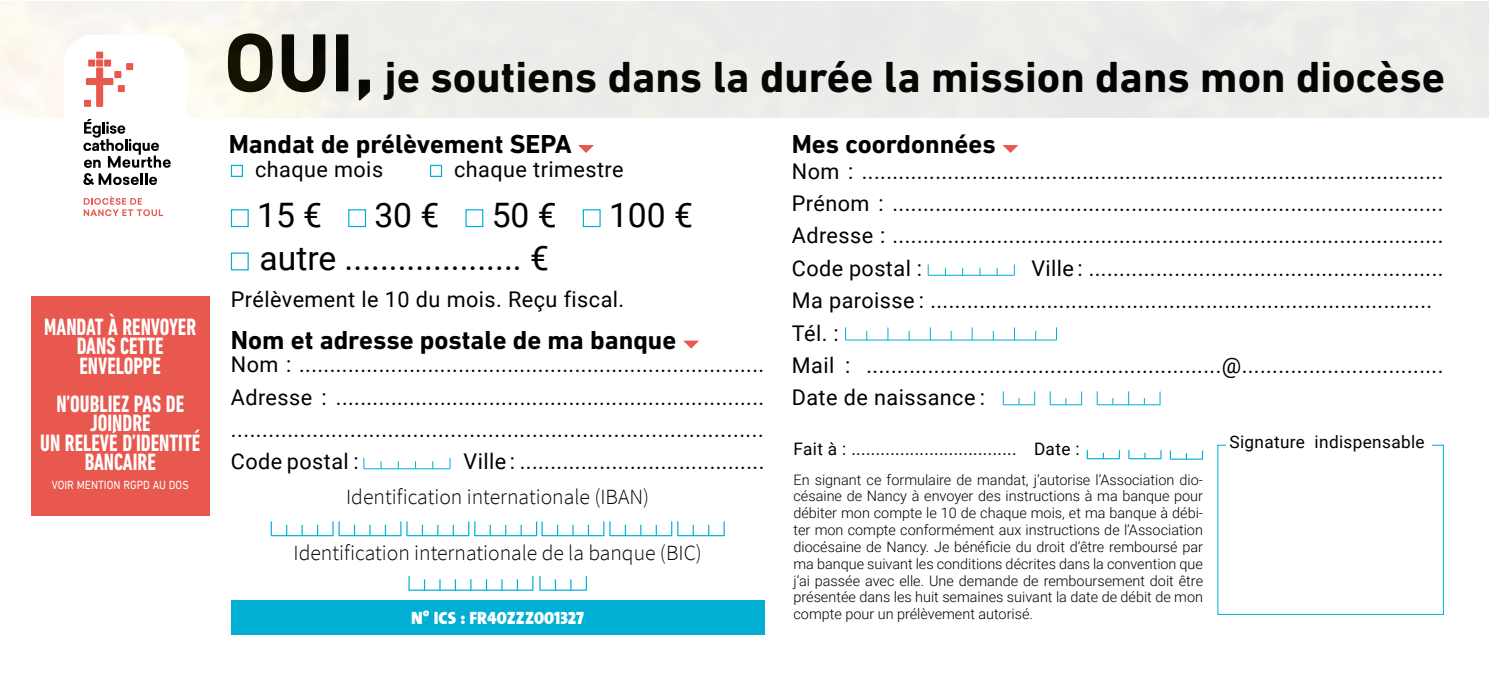
<style>
.page{position:relative;width:1489px;height:674px;background:#fff}
.page>*{position:absolute;margin:0;border:0;box-sizing:border-box;transform-origin:0 0}
.t1{font:700 44.25px "DIN Next LT Pro";color:#000}
.t2{font:33.75px "Roboto";color:#000}
.t3{font:700 26.5px "DIN Next LT Pro";color:#000}
.t4{font:700 condensed 24px/19.2px "DIN Next LT Pro";color:#fff;text-align:center;scale:.9 1}
.t5{font:21.75px/32.2px "Roboto";letter-spacing:.02em;color:#000;text-align:justify}
.t6{font:300 21.75px "Source Sans Pro";color:#000}
.t7{font:18px "The Sans Black Caps";color:#fff;scale:.94 1}
.t8{font:17.25px "Roboto";letter-spacing:.02em;color:#000}
.t9{font:300 14.5px/16.8px "Roboto";color:#000;text-align:justify}
.t10{font:12px "DIN Next LT Pro";color:#fff;scale:.9 1}
.s1{font-size:83.75px}
</style>
<div class="page">
<div style="left:31px;top:295px;width:178px;height:220px;background:#e8584f"></div>
<svg style="left:683px;top:340px;width:16px;height:8px"></svg>
<hr style="left:1087px;top:458px;width:32px;height:1px;background:#00afd3">
<hr style="left:1128px;top:458px;width:33px;height:1px;background:#00afd3">
<hr style="left:1170px;top:458px;width:32px;height:1px;background:#00afd3">
<svg style="left:452px;top:524px;width:2px;height:10px"></svg>
<hr style="left:406px;top:534px;width:63px;height:2px;background:#00afd3">
<svg style="left:271px;top:521px;width:1px;height:13px"></svg>
<svg style="left:301px;top:524px;width:2px;height:10px"></svg>
<hr style="left:271px;top:534px;width:62px;height:2px;background:#00afd3">
<hr style="left:542px;top:534px;width:62px;height:2px;background:#00afd3">
<svg style="left:468px;top:521px;width:7px;height:14px"></svg>
<svg style="left:489px;top:524px;width:2px;height:10px"></svg>
<svg style="left:536px;top:521px;width:6px;height:14px"></svg>
<hr style="left:474px;top:534px;width:63px;height:2px;background:#00afd3">
<svg style="left:332px;top:521px;width:8px;height:14px"></svg>
<svg style="left:400px;top:521px;width:7px;height:14px"></svg>
<hr style="left:339px;top:534px;width:62px;height:2px;background:#00afd3">
<svg style="left:603px;top:521px;width:7px;height:14px"></svg>
<svg style="left:624px;top:524px;width:2px;height:10px"></svg>
<svg style="left:655px;top:524px;width:2px;height:10px"></svg>
<hr style="left:609px;top:534px;width:63px;height:2px;background:#00afd3">
<svg style="left:671px;top:521px;width:7px;height:14px"></svg>
<svg style="left:723px;top:521px;width:1px;height:13px"></svg>
<hr style="left:677px;top:534px;width:47px;height:2px;background:#00afd3">
<div style="left:231px;top:165px;width:12px;height:12px;background:#fff;border:1px solid #00afd3"></div>
<div style="left:430px;top:165px;width:12px;height:12px;background:#fff;border:1px solid #00afd3"></div>
<div style="left:231px;top:209px;width:18px;height:18px;background:#fff;border:1px solid #00afd3"></div>
<div style="left:348px;top:209px;width:18px;height:18px;background:#fff;border:1px solid #00afd3"></div>
<div style="left:465px;top:209px;width:18px;height:18px;background:#fff;border:1px solid #00afd3"></div>
<div style="left:582px;top:209px;width:18px;height:18px;background:#fff;border:1px solid #00afd3"></div>
<div style="left:231px;top:252px;width:18px;height:18px;background:#fff;border:1px solid #00afd3"></div>
<svg style="left:578px;top:145px;width:16px;height:8px"></svg>
<svg style="left:1002px;top:145px;width:16px;height:8px"></svg>
<hr style="left:928px;top:275px;width:85px;height:1px;background:#00afd3">
<hr style="left:845px;top:339px;width:105px;height:1px;background:#00afd3">
<svg style="left:845px;top:327px;width:1px;height:13px"></svg>
<svg style="left:887px;top:327px;width:1px;height:13px"></svg>
<svg style="left:929px;top:327px;width:1px;height:13px"></svg>
<hr style="left:950px;top:339px;width:106px;height:1px;background:#00afd3">
<svg style="left:971px;top:327px;width:1px;height:13px"></svg>
<hr style="left:1002px;top:404px;width:32px;height:1px;background:#00afd3">
<svg style="left:1002px;top:391px;width:1px;height:13px"></svg>
<svg style="left:1034px;top:391px;width:1px;height:13px"></svg>
<hr style="left:1096px;top:404px;width:32px;height:1px;background:#00afd3">
<svg style="left:1096px;top:391px;width:1px;height:13px"></svg>
<hr style="left:1128px;top:404px;width:32px;height:1px;background:#00afd3">
<svg style="left:1128px;top:391px;width:1px;height:13px"></svg>
<svg style="left:1159px;top:391px;width:1px;height:13px"></svg>
<hr style="left:1049px;top:404px;width:32px;height:1px;background:#00afd3">
<svg style="left:1049px;top:391px;width:1px;height:13px"></svg>
<svg style="left:1081px;top:391px;width:1px;height:13px"></svg>
<hr style="left:364px;top:468px;width:85px;height:1px;background:#00afd3">
<svg style="left:408px;top:575px;width:1px;height:15px"></svg>
<svg style="left:532px;top:575px;width:1px;height:14px"></svg>
<hr style="left:409px;top:589px;width:124px;height:1px;background:#00afd3">
<svg style="left:539px;top:575px;width:1px;height:14px"></svg>
<svg style="left:585px;top:575px;width:2px;height:15px"></svg>
<hr style="left:539px;top:589px;width:47px;height:1px;background:#00afd3">
<div style="left:231px;top:599px;width:533px;height:35px;background:#00afd3"></div>
<div style="left:86px;top:78px;width:27px;height:7px;background:#e8584f"></div>
<div style="left:96px;top:67px;width:7px;height:40px;background:#e8584f"></div>
<div style="left:96px;top:59px;width:7px;height:8px;background:#e8584f"></div>
<div style="left:88px;top:59px;width:7px;height:8px;background:#e8584f"></div>
<div style="left:104px;top:59px;width:7px;height:8px;background:#e8584f"></div>
<div style="left:96px;top:52px;width:7px;height:7px;background:#e8584f"></div>
<div style="left:114px;top:71px;width:7px;height:7px;background:#e8584f"></div>
<div style="left:118px;top:85px;width:7px;height:7px;background:#e8584f"></div>
<div style="left:84px;top:100px;width:7px;height:7px;background:#e8584f"></div>
<div style="left:126px;top:63px;width:7px;height:7px;background:#e8584f"></div>
<svg style="left:83px;top:119px;width:88px;height:66px"></svg>
<svg style="left:84px;top:196px;width:79px;height:20px"></svg>
<p class="t4" style="left:44px;top:317px;width:170px">MANDAT À RENVOYER<br>DANS CETTE<br>ENVELOPPE</p>
<p class="t4" style="left:40px;top:394px;width:179px">N’OUBLIEZ PAS DE<br>JOINDRE<br>UN RELEVÉ D’IDENTITÉ<br>BANCAIRE</p>
<p class="t10" style="left:52px;top:478px;width:154px">VOIR MENTION RGPD AU DOS</p>
<h1 class="t1" style="left:224px;top:51px;width:1222px"><span class="s1">OUI,</span> je soutiens dans la durée la mission dans mon diocèse</h1>
<p class="t3" style="left:229px;top:128px;width:344px">Mandat de prélèvement SEPA</p>
<p class="t3" style="left:791px;top:128px;width:205px">Mes coordonnées</p>
<p class="t5" style="left:791px;top:154px;width:653px">Nom : ...............................................................................................<br>Prénom : ..........................................................................................<br>Adresse : ..........................................................................................<br>Code postal :</p>
<p class="t5" style="left:255px;top:152px;width:130px">chaque mois</p>
<p class="t5" style="left:454px;top:152px;width:171px">chaque trimestre</p>
<h2 class="t2" style="left:257px;top:191px;width:67px">15 €</h2>
<h2 class="t2" style="left:374px;top:191px;width:67px">30 €</h2>
<h2 class="t2" style="left:491px;top:191px;width:67px">50 €</h2>
<h2 class="t2" style="left:609px;top:191px;width:85px">100 €</h2>
<h2 class="t2" style="left:259px;top:234px;width:291px">autre .................... €</h2>
<p class="t5" style="left:231px;top:282px;width:395px">Prélèvement le 10 du mois. Reçu fiscal.</p>
<p class="t5" style="left:791px;top:251px;width:653px;text-align:left;text-indent:239px">Ville : ..........................................................<br>Ma paroisse : ..................................................................................<br>Tél. :<br>Mail : ..........................................................@.................................<br>Date de naissance :</p>
<p class="t3" style="left:231px;top:324px;width:447px">Nom et adresse postale de ma banque</p>
<p class="t5" style="left:231px;top:347px;width:535px">Nom : ............................................................................<br>Adresse : ...................................................................... .....................................................................................<br>Code postal :</p>
<p class="t8" style="left:1229px;top:429px;width:197px">Signature indispensable</p>
<p class="t8" style="left:793px;top:436px;width:287px">Fait à : .................................. Date :</p>
<p class="t5" style="left:463px;top:444px;width:302px">Ville : ........................................</p>
<p class="t9" style="left:793px;top:470px;width:411px">En signant ce formulaire de mandat, j’autorise l’Association dio&shy;césaine de Nancy à envoyer des instructions à ma banque pour débiter mon compte le 10 de chaque mois, et ma banque à débi&shy;ter mon compte conformément aux instructions de l’Association diocésaine de Nancy. Je bénéficie du droit d’être remboursé par ma banque suivant les conditions décrites dans la convention que j’ai passée avec elle. Une demande de remboursement doit être présentée dans les huit semaines suivant la date de débit de mon</p>
<p class="t6" style="left:346px;top:483px;width:305px">Identification internationale (IBAN)</p>
<p class="t6" style="left:293px;top:539px;width:410px">Identification internationale de la banque (BIC)</p>
<p class="t7" style="left:411px;top:602px;width:185px">N° ICS : FR40ZZZ001327</p>
<p class="t9" style="left:793px;top:605px;width:241px">compte pour un prélèvement autorisé.</p>
</div>
